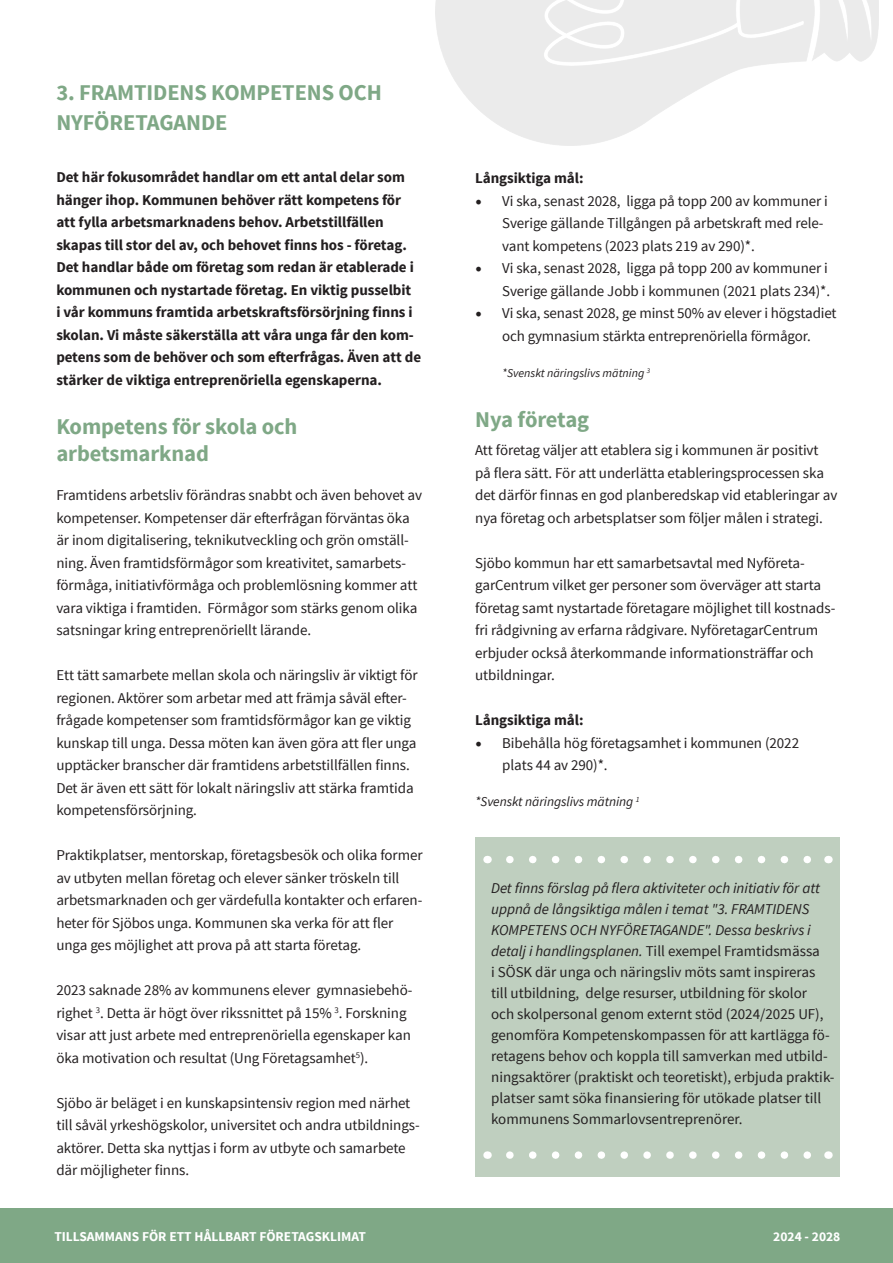
<style>
.page{position:relative;width:893px;height:1263px;background:#fff}
.page>*{position:absolute;margin:0;border:0;box-sizing:border-box;transform-origin:0 0}
.t1{font:700 22.5px/30px "Source Sans Pro";letter-spacing:-.005em;color:#7fa886}
.t2{font:15px/22.5px "Source Sans Pro";letter-spacing:-.005em;color:#231f20}
.t3{font:700 15px/22.5px "Source Sans Pro";letter-spacing:-.005em;color:#231f20}
.t4{font:700 13.5px "Source Sans Pro";color:#fff}
.t5{font:italic 13.5px "Source Sans Pro";letter-spacing:-.005em;color:#231f20}
.t6{font:italic 12px "Source Sans Pro";color:#231f20}
.s1{font-family:"Minion Pro";font-size:18px}
.s2{font-style:italic}
</style>
<div class="page">
<div style="left:0;top:1209px;width:893px;height:54px;background:#7fa886"></div>
<div style="left:475px;top:838px;width:365px;height:339px;background:#bfcfbf"></div>
<svg style="left:510px;top:856px;width:301px;height:7px"></svg>
<svg style="left:510px;top:1151px;width:301px;height:8px"></svg>
<h1 class="t1" style="left:56px;top:78px;width:327px">3. FRAMTIDENS KOMPETENS OCH<br>NYFÖRETAGANDE</h1>
<p class="t3" style="left:56px;top:167px;width:366px">Det här fokusområdet handlar om ett antal delar som hänger ihop. Kommunen behöver rätt kompetens för att fylla arbetsmarknadens behov. Arbetstillfällen skapas till stor del av, och behovet finns hos - företag.<br>Det handlar både om företag som redan är etablerade i kommunen och nystartade företag. En viktig pusselbit<br>i vår kommuns framtida arbetskraftsförsörjning finns i skolan. Vi måste säkerställa att våra unga får den kom&shy;petens som de behöver och som efterfrågas. Även att de stärker de viktiga entreprenöriella egenskaperna.</p>
<h1 class="t1" style="left:56px;top:414px;width:243px;line-height:27px">Kompetens för skola och arbetsmarknad</h1>
<p class="t2" style="left:56px;top:484px;width:367px">Framtidens arbetsliv förändras snabbt och även behovet av kompetenser. Kompetenser där efterfrågan förväntas öka är inom digitalisering, teknikutveckling och grön omställ&shy;ning. Även framtidsförmågor som kreativitet, samarbets&shy;förmåga, initiativförmåga och problemlösning kommer att vara viktiga i framtiden. Förmågor som stärks genom olika satsningar kring entreprenöriellt lärande.</p>
<p class="t2" style="left:56px;top:664px;width:363px">Ett tätt samarbete mellan skola och näringsliv är viktigt för regionen. Aktörer som arbetar med att främja såväl efter&shy;frågade kompetenser som framtidsförmågor kan ge viktig kunskap till unga. Dessa möten kan även göra att fler unga upptäcker branscher där framtidens arbetstillfällen finns.<br>Det är även ett sätt för lokalt näringsliv att stärka framtida kompetensförsörjning.</p>
<p class="t2" style="left:56px;top:844px;width:368px">Praktikplatser, mentorskap, företagsbesök och olika former av utbyten mellan företag och elever sänker tröskeln till arbetsmarknaden och ger värdefulla kontakter och erfaren&shy;heter för Sjöbos unga. Kommunen ska verka för att fler unga ges möjlighet att prova på att starta företag.</p>
<p class="t2" style="left:56px;top:979px;width:358px">2023 saknade 28% av kommunens elever gymnasiebehö&shy;righet <sup>3</sup>. Detta är högt över rikssnittet på 15% <sup>3</sup>. Forskning visar att just arbete med entreprenöriella egenskaper kan öka motivation och resultat (Ung Företagsamhet<sup>5</sup>).</p>
<p class="t2" style="left:56px;top:1092px;width:365px">Sjöbo är beläget i en kunskapsintensiv region med närhet till såväl yrkeshögskolor, universitet och andra utbildnings&shy;aktörer. Detta ska nyttjas i form av utbyte och samarbete där möjligheter finns.</p>
<p class="t3" style="left:475px;top:168px;width:110px">Långsiktiga mål:</p>
<p class="t2" style="left:502px;top:190px;width:327px;text-indent:-27px"><span class="s1">•</span> Vi ska, senast 2028, ligga på topp 200 av kommuner i<br>Sverige gällande Tillgången på arbetskraft med rele&shy;vant kompetens (2023 plats 219 av 290)*.</p>
<p class="t2" style="left:475px;top:257px;width:356px;text-align:right"><span class="s1">•</span> Vi ska, senast 2028, ligga på topp 200 av kommuner i<br>Sverige gällande Jobb i kommunen (2021 plats 234)*.</p>
<p class="t2" style="left:475px;top:302px;width:363px;text-align:center"><span class="s1">•</span> Vi ska, senast 2028, ge minst 50% av elever i högstadiet och gymnasium stärkta entreprenöriella förmågor.</p>
<p class="t6" style="left:502px;top:366px;width:149px">*Svenskt näringslivs mätning <sup>3</sup></p>
<h1 class="t1" style="left:475px;top:405px;width:116px">Nya företag</h1>
<p class="t2" style="left:475px;top:439px;width:364px">Att företag väljer att etablera sig i kommunen är positivt på flera sätt. För att underlätta etableringsprocessen ska det därför finnas en god planberedskap vid etableringar av nya företag och arbetsplatser som följer målen i strategi.</p>
<p class="t2" style="left:475px;top:551px;width:362px">Sjöbo kommun har ett samarbetsavtal med Nyföreta&shy;garCentrum vilket ger personer som överväger att starta företag samt nystartade företagare möjlighet till kostnads&shy;fri rådgivning av erfarna rådgivare. NyföretagarCentrum erbjuder också återkommande informationsträffar och utbildningar.</p>
<p class="t3" style="left:475px;top:709px;width:110px">Långsiktiga mål:</p>
<p class="t2" style="left:502px;top:731px;width:298px;text-indent:-27px"><span class="s1">•</span> Bibehålla hög företagsamhet i kommunen (2022 plats 44 av 290)*.</p>
<p class="t5" style="left:475px;top:793px;width:166px">*Svenskt näringslivs mätning <sup>1</sup></p>
<p class="t2" style="left:491px;top:878px;width:345px;line-height:21px"><span class="s2">Det finns förslag på flera aktiviteter och initiativ för att uppnå de långsiktiga målen i temat "3. FRAMTIDENS KOMPETENS OCH NYFÖRETAGANDE". Dessa beskrivs i detalj i handlingsplanen.</span> Till exempel Framtidsmässa<br>i SÖSK där unga och näringsliv möts samt inspireras till utbildning, delge resurser, utbildning för skolor<br>och skolpersonal genom externt stöd (2024/2025 UF), genomföra Kompetenskompassen för att kartlägga fö&shy;retagens behov och koppla till samverkan med utbild&shy;ningsaktörer (praktiskt och teoretiskt), erbjuda praktik&shy;platser samt söka finansiering för utökade platser till kommunens Sommarlovsentreprenörer.</p>
<p class="t4" style="left:54px;top:1228px;width:313px">TILLSAMMANS FÖR ETT HÅLLBART FÖRETAGSKLIMAT</p>
<p class="t4" style="left:773px;top:1228px;width:69px">2024 - 2028</p>
</div>
